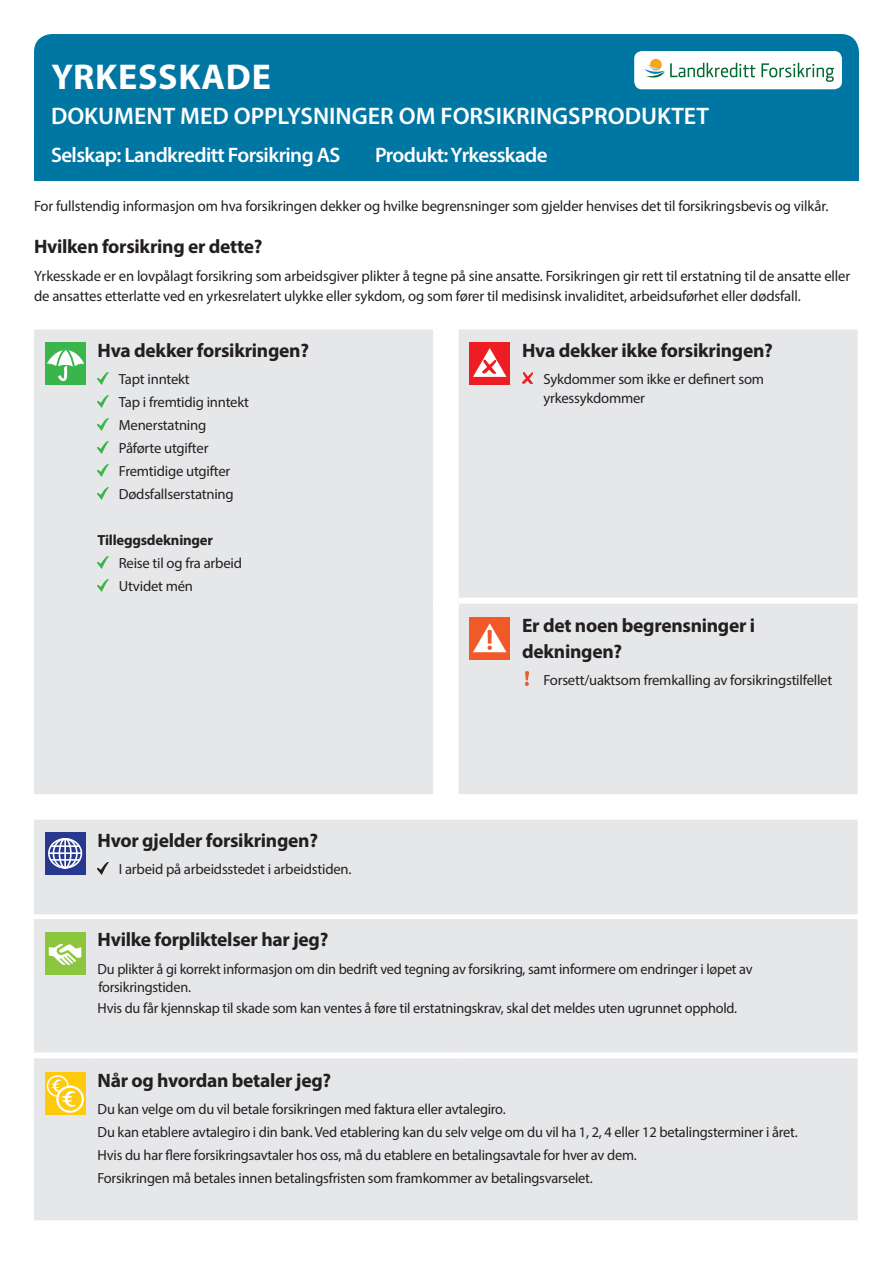
<style>
.page{position:relative;width:893px;height:1263px;background:#fff}
.page>*{position:absolute;margin:0;border:0;box-sizing:border-box;transform-origin:0 0}
.t1{font:700 36px "Myriad Pro";letter-spacing:.02em;color:#fff}
.t2{font:600 24px "Myriad Pro";color:#fff}
.t3{font:600 21px "Myriad Pro";letter-spacing:-.03em;color:#fff}
.t4{font:700 19.5px/25.5px "Myriad Pro";letter-spacing:-.015em;color:#231f20}
.t5{font:15px/19.5px "Myriad Pro";letter-spacing:-.01em;color:#231f20}
.t6{font:14.7px/23px "Myriad Pro";letter-spacing:-.015em;color:#231f20}
.t7{font:700 14.7px "Myriad Pro";letter-spacing:-.015em;color:#231f20}
</style>
<div class="page">
<div style="left:34px;top:34px;width:825px;height:147px;background:#0076a3;border-radius:18px"></div>
<div style="left:34px;top:330px;width:824px;height:890px;background:#e6e7e9"></div>
<div style="left:459px;top:598px;width:59px;height:6px;background:#fff"></div>
<div style="left:518px;top:598px;width:340px;height:6px;background:#fff"></div>
<div style="left:433px;top:602px;width:26px;height:6px;background:#fff"></div>
<div style="left:93px;top:1052px;width:340px;height:6px;background:#fff"></div>
<div style="left:433px;top:1052px;width:26px;height:6px;background:#fff"></div>
<div style="left:459px;top:1052px;width:59px;height:6px;background:#fff"></div>
<div style="left:518px;top:1052px;width:340px;height:6px;background:#fff"></div>
<div style="left:34px;top:1052px;width:59px;height:6px;background:#fff"></div>
<div style="left:45px;top:342px;width:41px;height:43px;background:#3ab54a"></div>
<svg style="left:47px;top:346px;width:37px;height:35px"></svg>
<svg style="left:98px;top:372px;width:10px;height:12px"></svg>
<svg style="left:98px;top:395px;width:10px;height:12px"></svg>
<svg style="left:98px;top:418px;width:10px;height:12px"></svg>
<svg style="left:98px;top:441px;width:10px;height:12px"></svg>
<svg style="left:98px;top:464px;width:10px;height:12px"></svg>
<svg style="left:98px;top:487px;width:10px;height:12px"></svg>
<svg style="left:98px;top:556px;width:10px;height:12px"></svg>
<svg style="left:98px;top:579px;width:10px;height:12px"></svg>
<div style="left:469px;top:342px;width:41px;height:43px;background:#ee1d23"></div>
<svg style="left:473px;top:348px;width:33px;height:29px"></svg>
<svg style="left:522px;top:372px;width:11px;height:11px"></svg>
<div style="left:469px;top:618px;width:41px;height:42px;background:#f15929"></div>
<svg style="left:473px;top:623px;width:33px;height:29px"></svg>
<svg style="left:525px;top:672px;width:4px;height:13px"></svg>
<svg style="left:45px;top:832px;width:41px;height:43px"></svg>
<div style="left:48px;top:838px;width:34px;height:31px;border:2px solid #fff;border-radius:50%"></div>
<div style="left:53px;top:838px;width:25px;height:31px;border:2px solid #fff;border-radius:50%"></div>
<div style="left:59px;top:838px;width:13px;height:31px;border:2px solid #fff;border-radius:50%"></div>
<hr style="left:64px;top:839px;width:2px;height:30px;background:#fff">
<hr style="left:51px;top:845px;width:29px;height:2px;background:#fff">
<hr style="left:51px;top:859px;width:29px;height:2px;background:#fff">
<hr style="left:49px;top:852px;width:32px;height:2px;background:#fff">
<svg style="left:98px;top:862px;width:10px;height:12px"></svg>
<div style="left:45px;top:932px;width:41px;height:42px;background:#8bc63e"></div>
<svg style="left:49px;top:943px;width:33px;height:22px"></svg>
<svg style="left:45px;top:1072px;width:41px;height:43px"></svg>
<div style="left:47px;top:1075px;width:22px;height:22px;border:2px solid #fff;border-radius:50%"></div>
<svg style="left:57px;top:1087px;width:26px;height:25px"></svg>
<div style="left:56px;top:1085px;width:28px;height:28px;border:2px solid #fff;border-radius:50%"></div>
<svg style="left:51px;top:1078px;width:25px;height:30px"></svg>
<div style="left:634px;top:51px;width:208px;height:38px;background:#fff;border-radius:8px"></div>
<div style="left:650px;top:59px;width:12px;height:12px;background:#f9a51b;border-radius:50%"></div>
<svg style="left:644px;top:63px;width:111px;height:15px"></svg>
<svg style="left:761px;top:63px;width:73px;height:19px"></svg>
<h1 class="t1" style="left:51px;top:53px;width:221px">YRKESSKADE</h1>
<h2 class="t2" style="left:51px;top:100px;width:660px">DOKUMENT MED OPPLYSNINGER OM FORSIKRINGSPRODUKTET</h2>
<h3 class="t3" style="left:51px;top:141px;width:291px">Selskap: Landkreditt Forsikring AS</h3>
<h3 class="t3" style="left:375px;top:141px;width:174px">Produkt: Yrkesskade</h3>
<p class="t5" style="left:34px;top:196px;width:796px">For fullstendig informasjon om hva forsikringen dekker og hvilke begrensninger som gjelder henvises det til forsikringsbevis og vilkår.</p>
<h3 class="t4" style="left:34px;top:233px;width:230px">Hvilken forsikring er dette?</h3>
<p class="t5" style="left:34px;top:266px;width:818px">Yrkesskade er en lovpålagt forsikring som arbeidsgiver plikter å tegne på sine ansatte. Forsikringen gir rett til erstatning til de ansatte eller de ansattes etterlatte ved en yrkesrelatert ulykke eller sykdom, og som fører til medisinsk invaliditet, arbeidsuførhet eller dødsfall.</p>
<h3 class="t4" style="left:98px;top:337px;width:213px">Hva dekker forsikringen?</h3>
<p class="t6" style="left:119px;top:368px;width:132px">Tapt inntekt<br>Tap i fremtidig inntekt<br>Menerstatning<br>Påførte utgifter<br>Fremtidige utgifter<br>Dødsfallserstatning</p>
<p class="t7" style="left:98px;top:531px;width:117px">Tilleggsdekninger</p>
<p class="t6" style="left:119px;top:552px;width:125px">Reise til og fra arbeid<br>Utvidet mén</p>
<h3 class="t4" style="left:522px;top:337px;width:252px">Hva dekker ikke forsikringen?</h3>
<p class="t6" style="left:543px;top:370px;width:222px;line-height:18.8px">Sykdommer som ikke er definert som yrkessykdommer</p>
<h3 class="t4" style="left:98px;top:827px;width:222px">Hvor gjelder forsikringen?</h3>
<p class="t6" style="left:119px;top:858px;width:234px">I arbeid på arbeidsstedet i arbeidstiden.</p>
<h3 class="t4" style="left:522px;top:612px;width:235px">Er det noen begrensninger i dekningen?</h3>
<p class="t6" style="left:543px;top:668px;width:290px">Forsett/uaktsom fremkalling av forsikringstilfellet</p>
<h3 class="t4" style="left:98px;top:926px;width:232px">Hvilke forpliktelser har jeg?</h3>
<p class="t6" style="left:98px;top:959px;width:657px;line-height:18.8px">Du plikter å gi korrekt informasjon om din bedrift ved tegning av forsikring, samt informere om endringer i løpet av forsikringstiden.</p>
<p class="t6" style="left:98px;top:997px;width:641px">Hvis du får kjennskap til skade som kan ventes å føre til erstatningskrav, skal det meldes uten ugrunnet opphold.</p>
<h3 class="t4" style="left:98px;top:1067px;width:235px">Når og hvordan betaler jeg?</h3>
<p class="t6" style="left:98px;top:1098px;width:702px">Du kan velge om du vil betale forsikringen med faktura eller avtalegiro.<br>Du kan etablere avtalegiro i din bank. Ved etablering kan du selv velge om du vil ha 1, 2, 4 eller 12 betalingsterminer i året.<br>Hvis du har flere forsikringsavtaler hos oss, må du etablere en betalingsavtale for hver av dem.<br>Forsikringen må betales innen betalingsfristen som framkommer av betalingsvarselet.</p>
</div>
